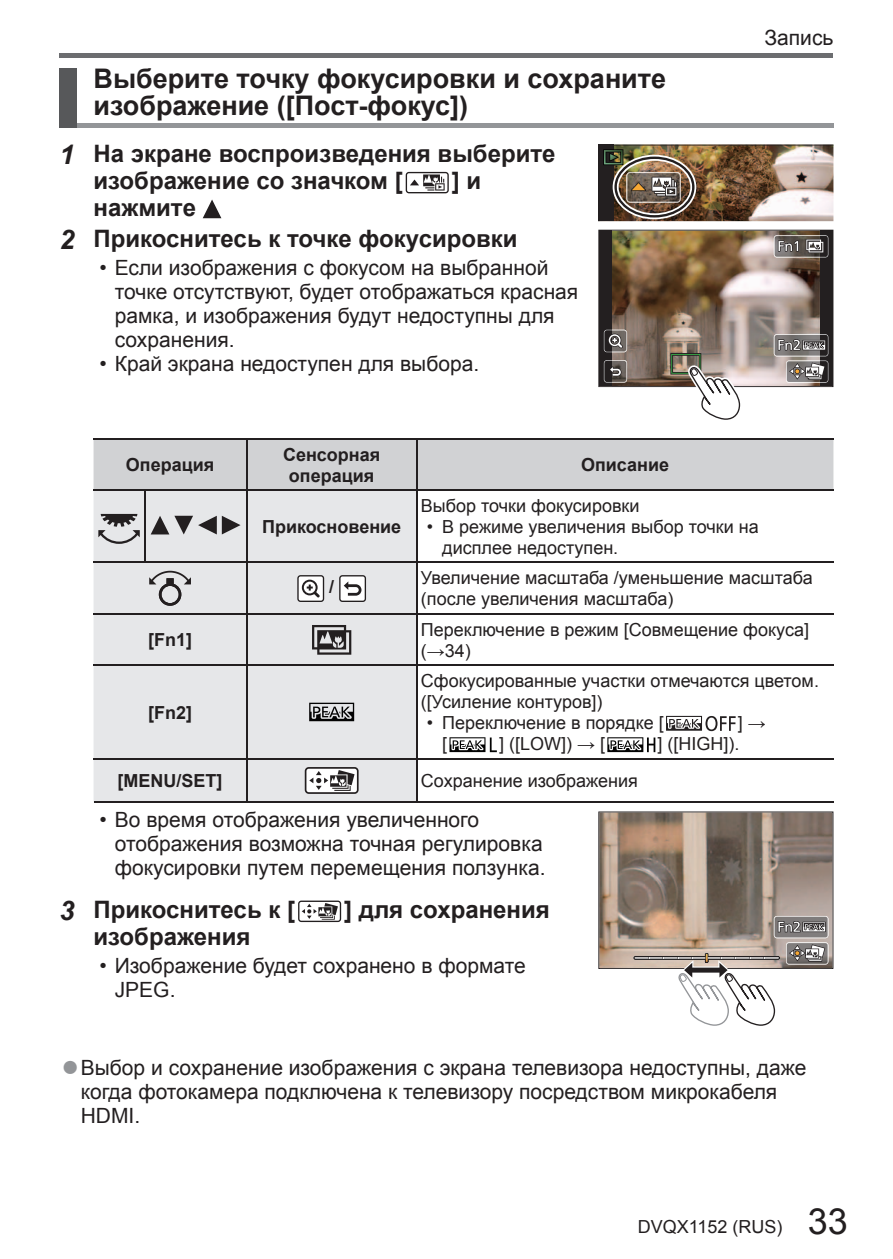
<style>
.page{position:relative;width:893px;height:1259px;background:#fff}
.page>*{position:absolute;margin:0;border:0;box-sizing:border-box;transform-origin:0 0}
.t1{font:700 27px/27px "Arial";color:#231f20}
.t2{font:700 24px/27px "Arial";color:#231f20}
.t3{font:21px/24px "Arial";color:#231f20}
.t4{font:18px/21px "Arial";color:#231f20}
.t5{font:700 18px/21px "Arial";color:#231f20;text-align:center}
.s1{font-style:italic;font-size:27px}
.s2{font-size:30.3px;color:#939598}
.s3{font-size:36px}
</style>
<div class="page">
<div style="left:60px;top:53px;width:773px;height:5px;background:#6c6d70"></div>
<div style="left:60px;top:68px;width:17px;height:57px;background:#57585a"></div>
<div style="left:60px;top:123px;width:17px;height:5px;background:#57585a"></div>
<div style="left:77px;top:123px;width:756px;height:5px;background:#939598"></div>
<svg style="left:406px;top:173px;width:42px;height:20px"></svg>
<div style="left:406px;top:172px;width:43px;height:21px;border:1px solid #231f20;border-radius:3px"></div>
<svg style="left:410px;top:174px;width:35px;height:16px"></svg>
<svg style="left:203px;top:199px;width:18px;height:19px"></svg>
<img style="left:598px;top:145px;width:235px;height:76px">
<img style="left:603px;top:149px;width:93px;height:70px">
<svg style="left:94px;top:230px;width:739px;height:267px"></svg>
<div style="left:94px;top:491px;width:322px;height:311px;background:#e6e7e9"></div>
<hr style="left:94px;top:438px;width:323px;height:1px;background:#231f20">
<hr style="left:246px;top:439px;width:1px;height:50px;background:#231f20">
<hr style="left:417px;top:438px;width:416px;height:1px;background:#231f20">
<hr style="left:416px;top:439px;width:1px;height:50px;background:#231f20">
<hr style="left:94px;top:489px;width:153px;height:2px;background:#231f20">
<hr style="left:144px;top:491px;width:1px;height:70px;background:#231f20">
<hr style="left:247px;top:489px;width:170px;height:2px;background:#231f20">
<hr style="left:246px;top:491px;width:1px;height:70px;background:#231f20">
<hr style="left:417px;top:489px;width:416px;height:2px;background:#231f20">
<hr style="left:416px;top:491px;width:1px;height:70px;background:#231f20">
<hr style="left:94px;top:561px;width:323px;height:2px;background:#231f20">
<hr style="left:246px;top:563px;width:1px;height:50px;background:#231f20">
<hr style="left:417px;top:561px;width:416px;height:2px;background:#231f20">
<hr style="left:416px;top:563px;width:1px;height:50px;background:#231f20">
<hr style="left:94px;top:613px;width:323px;height:2px;background:#231f20">
<hr style="left:246px;top:615px;width:1px;height:50px;background:#231f20">
<hr style="left:417px;top:613px;width:416px;height:2px;background:#231f20">
<hr style="left:416px;top:615px;width:1px;height:50px;background:#231f20">
<hr style="left:94px;top:665px;width:323px;height:1px;background:#231f20">
<hr style="left:246px;top:666px;width:1px;height:92px;background:#231f20">
<hr style="left:417px;top:665px;width:416px;height:1px;background:#231f20">
<hr style="left:416px;top:666px;width:1px;height:92px;background:#231f20">
<hr style="left:94px;top:758px;width:323px;height:1px;background:#231f20">
<hr style="left:246px;top:759px;width:1px;height:43px;background:#231f20">
<hr style="left:417px;top:758px;width:416px;height:1px;background:#231f20">
<hr style="left:416px;top:759px;width:1px;height:43px;background:#231f20">
<hr style="left:94px;top:802px;width:739px;height:1px;background:#231f20">
<svg style="left:98px;top:514px;width:42px;height:30px"></svg>
<svg style="left:151px;top:516px;width:90px;height:18px;background:#939293"></svg>
<svg style="left:149px;top:571px;width:42px;height:35px"></svg>
<div style="left:298px;top:576px;width:25px;height:25px;background:#fff;border-radius:3px"></div>
<div style="left:297px;top:575px;width:27px;height:27px;border:1px solid #231f20;border-radius:3px"></div>
<svg style="left:302px;top:579px;width:18px;height:18px"></svg>
<div style="left:340px;top:576px;width:25px;height:25px;background:#fff;border-radius:3px"></div>
<div style="left:339px;top:575px;width:27px;height:27px;border:1px solid #231f20;border-radius:3px"></div>
<svg style="left:344px;top:581px;width:17px;height:14px"></svg>
<svg style="left:312px;top:625px;width:39px;height:29px"></svg>
<svg style="left:309px;top:702px;width:45px;height:19px"></svg>
<svg style="left:666px;top:716px;width:70px;height:15px"></svg>
<svg style="left:449px;top:737px;width:48px;height:15px"></svg>
<svg style="left:607px;top:737px;width:48px;height:15px"></svg>
<div style="left:306px;top:768px;width:52px;height:25px;background:#fff;border-radius:3px"></div>
<div style="left:305px;top:767px;width:54px;height:27px;border:2px solid #231f20;border-radius:3px"></div>
<svg style="left:309px;top:770px;width:46px;height:21px"></svg>
<svg style="left:598px;top:811px;width:235px;height:215px"></svg>
<div style="left:298px;top:900px;width:43px;height:22px;border:1px solid #231f20;border-radius:3px"></div>
<svg style="left:302px;top:903px;width:36px;height:16px"></svg>
<p class="t1" style="left:94px;top:65px;width:574px">Выберите точку фокусировки и сохраните изображение ([Пост-фокус])</p>
<p class="t2" style="left:94px;top:140px;width:464px;text-indent:-34px"><span class="s1">1</span> На экране воспроизведения выберите изображение со значком [</p>
<p class="t2" style="left:452px;top:167px;width:31px">] и</p>
<p class="t2" style="left:60px;top:192px;width:460px;line-height:30.9px;text-indent:34px">нажмите<br><span class="s1">2</span> Прикоснитесь к точке фокусировки</p>
<p class="t3" style="left:115px;top:256px;width:465px;text-indent:-15px">• Если изображения с фокусом на выбранной точке отсутствуют, будет отображаться красная рамка, и изображения будут недоступны для сохранения.</p>
<p class="t3" style="left:99px;top:352px;width:381px">• Край экрана недоступен для выбора.</p>
<p class="t3" style="left:764px;top:26px;width:70px">Запись</p>
<p class="t5" style="left:126px;top:454px;width:90px">Операция</p>
<p class="t5" style="left:283px;top:444px;width:99px">Сенсорная операция</p>
<p class="t5" style="left:581px;top:454px;width:90px">Описание</p>
<p class="t5" style="left:262px;top:516px;width:141px">Прикосновение</p>
<p class="t4" style="left:421px;top:495px;width:220px">Выбор точки фокусировки</p>
<p class="t4" style="left:442px;top:516px;width:318px;text-indent:-15px">• В режиме увеличения выбор точки на дисплее недоступен.</p>
<p class="t5" style="left:329px;top:577px;width:7px">/</p>
<p class="t4" style="left:421px;top:567px;width:393px">Увеличение масштаба /уменьшение масштаба (после увеличения масштаба)</p>
<p class="t5" style="left:148px;top:629px;width:45px">[Fn1]</p>
<p class="t4" style="left:421px;top:619px;width:390px">Переключение в режим [Совмещение фокуса] (→34)</p>
<p class="t5" style="left:148px;top:702px;width:45px">[Fn2]</p>
<p class="t4" style="left:421px;top:670px;width:400px">Сфокусированные участки отмечаются цветом. ([Усиление контуров])</p>
<p class="t4" style="left:427px;top:712px;width:238px">• Переключение в порядке [</p>
<p class="t4" style="left:738px;top:712px;width:30px">] →</p>
<p class="t4" style="left:442px;top:733px;width:7px">[</p>
<p class="t4" style="left:499px;top:733px;width:108px">] ([LOW]) → [</p>
<p class="t4" style="left:658px;top:733px;width:84px">] ([HIGH]).</p>
<p class="t5" style="left:118px;top:770px;width:106px">[MENU/SET]</p>
<p class="t4" style="left:421px;top:770px;width:219px">Сохранение изображения</p>
<p class="t3" style="left:115px;top:807px;width:432px;text-indent:-15px">• Во время отображения увеличенного отображения возможна точная регулировка фокусировки путем перемещения ползунка.</p>
<p class="t2" style="left:60px;top:896px;width:237px"><span class="s1">3</span> Прикоснитесь к [</p>
<p class="t2" style="left:344px;top:896px;width:207px">] для сохранения</p>
<p class="t2" style="left:94px;top:923px;width:158px">изображения</p>
<p class="t3" style="left:115px;top:953px;width:412px;text-indent:-15px">• Изображение будет сохранено в формате<br>JPEG.</p>
<p class="t3" style="left:81px;top:1056px;width:727px;text-indent:-20px"><span class="s2">●</span>Выбор и сохранение изображения с экрана телевизора недоступны, даже когда фотокамера подключена к телевизору посредством микрокабеля<br>HDMI.</p>
<p class="t4" style="left:638px;top:1216px;width:212px">DVQX1152 (RUS) <span class="s3">33</span></p>
</div>
